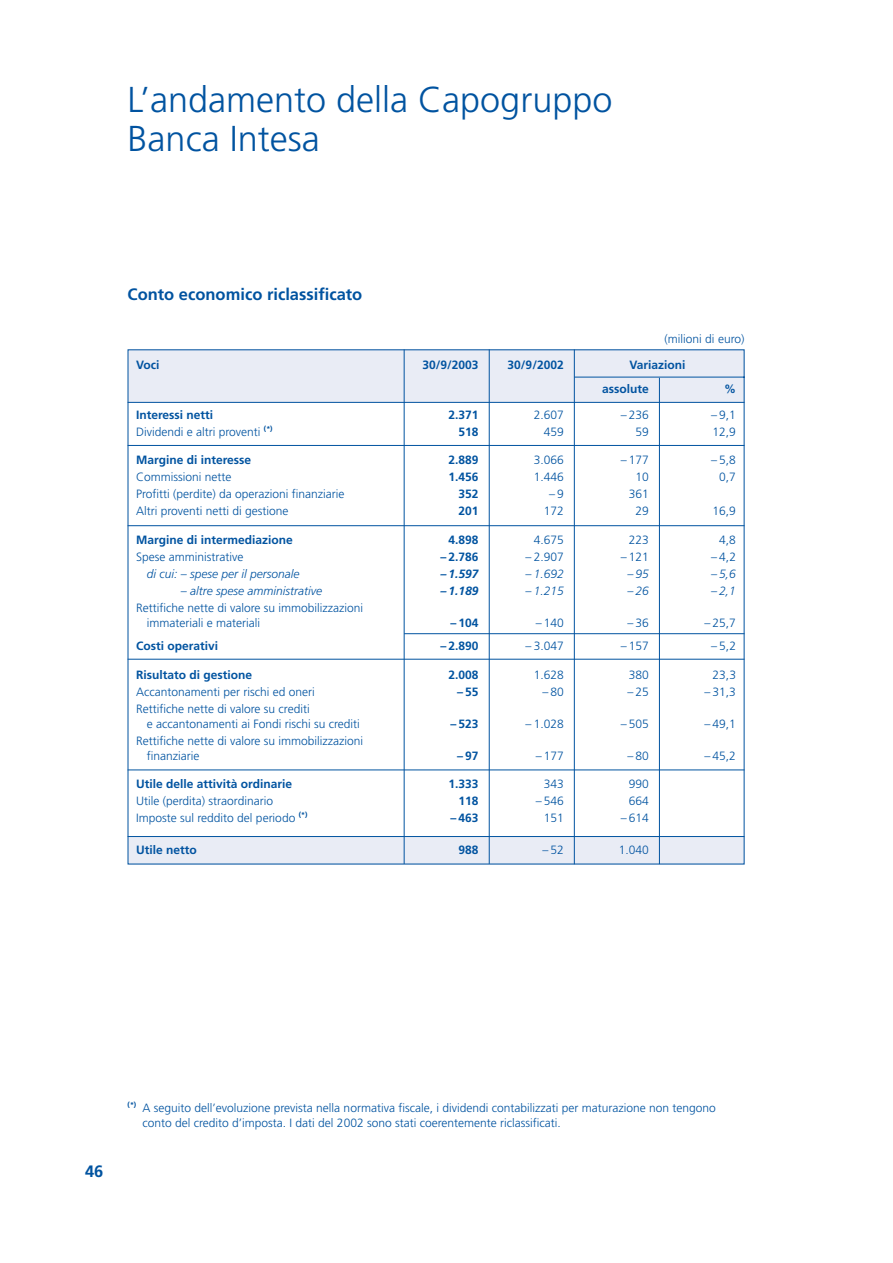
<style>
.page{position:relative;width:893px;height:1263px;background:#fff}
.page>*{position:absolute;margin:0;border:0;box-sizing:border-box;transform-origin:0 0}
.t1{font:300 36px/39px "Frutiger";color:#0153a0}
.t2{font:700 16.5px "Frutiger";color:#0153a0}
.t3{font:300 12px/15px "Frutiger";color:#0153a0}
.t4{font:700 12px/24.6px "Frutiger";color:#0153a0}
.t5{font:italic 300 12px "Frutiger";color:#0153a0}
.t6{font:italic 700 12px "Frutiger";color:#0153a0}
</style>
<div class="page">
<svg style="left:127px;top:349px;width:618px;height:516px"></svg>
<hr style="left:574px;top:349px;width:1px;height:515px;background:#0153a0">
<hr style="left:659px;top:378px;width:1px;height:486px;background:#0153a0">
<hr style="left:489px;top:349px;width:1px;height:515px;background:#0153a0">
<hr style="left:404px;top:349px;width:1px;height:515px;background:#0153a0">
<hr style="left:128px;top:402px;width:616px;height:1px;background:#0153a0">
<hr style="left:128px;top:445px;width:616px;height:1px;background:#0153a0">
<hr style="left:128px;top:525px;width:616px;height:1px;background:#0153a0">
<hr style="left:128px;top:659px;width:616px;height:1px;background:#0153a0">
<hr style="left:404px;top:633px;width:340px;height:1px;background:#0153a0">
<hr style="left:128px;top:770px;width:616px;height:1px;background:#0153a0">
<hr style="left:128px;top:836px;width:616px;height:1px;background:#0153a0">
<h1 class="t1" style="left:128px;top:83px;width:486px">L’andamento della Capogruppo<br>Banca Intesa</h1>
<h2 class="t2" style="left:128px;top:288px;width:236px">Conto economico riclassificato</h2>
<p class="t3" style="left:664px;top:332px;width:81px">(milioni di euro)</p>
<p class="t4" style="left:136px;top:353px;width:25px">Voci</p>
<p class="t4" style="left:422px;top:353px;width:58px">30/9/2003</p>
<p class="t4" style="left:507px;top:353px;width:58px">30/9/2002</p>
<p class="t4" style="left:602px;top:353px;width:85px;text-indent:27px">Variazioni assolute</p>
<p class="t4" style="left:724px;top:378px;width:13px">%</p>
<p class="t4" style="left:136px;top:403px;width:79px">Interessi netti</p>
<p class="t4" style="left:448px;top:403px;width:32px">2.371</p>
<p class="t3" style="left:533px;top:408px;width:32px">2.607</p>
<p class="t3" style="left:620px;top:408px;width:30px">– 236</p>
<p class="t3" style="left:711px;top:408px;width:26px">– 9,1</p>
<p class="t3" style="left:136px;top:425px;width:138px">Dividendi e altri proventi <sup>(*)</sup></p>
<p class="t4" style="left:458px;top:420px;width:22px">518</p>
<p class="t3" style="left:543px;top:425px;width:22px">459</p>
<p class="t3" style="left:635px;top:425px;width:15px">59</p>
<p class="t3" style="left:712px;top:425px;width:25px">12,9</p>
<p class="t4" style="left:136px;top:449px;width:117px">Margine di interesse</p>
<p class="t4" style="left:448px;top:449px;width:32px">2.889</p>
<p class="t3" style="left:533px;top:453px;width:32px">3.066</p>
<p class="t3" style="left:620px;top:453px;width:30px">– 177</p>
<p class="t3" style="left:711px;top:453px;width:26px">– 5,8</p>
<p class="t3" style="left:136px;top:470px;width:97px">Commissioni nette</p>
<p class="t4" style="left:448px;top:466px;width:32px">1.456</p>
<p class="t3" style="left:533px;top:470px;width:32px">1.446</p>
<p class="t3" style="left:635px;top:470px;width:15px">10</p>
<p class="t3" style="left:719px;top:470px;width:18px">0,7</p>
<p class="t3" style="left:136px;top:488px;width:210px">Profitti (perdite) da operazioni finanziarie</p>
<p class="t4" style="left:458px;top:483px;width:22px">352</p>
<p class="t3" style="left:549px;top:488px;width:16px">–9</p>
<p class="t3" style="left:628px;top:488px;width:22px">361</p>
<p class="t3" style="left:136px;top:505px;width:154px">Altri proventi netti di gestione</p>
<p class="t4" style="left:458px;top:500px;width:22px">201</p>
<p class="t3" style="left:543px;top:505px;width:22px">172</p>
<p class="t3" style="left:635px;top:505px;width:15px">29</p>
<p class="t3" style="left:712px;top:505px;width:25px">16,9</p>
<p class="t4" style="left:136px;top:528px;width:158px">Margine di intermediazione</p>
<p class="t4" style="left:448px;top:528px;width:32px">4.898</p>
<p class="t3" style="left:533px;top:533px;width:32px">4.675</p>
<p class="t3" style="left:628px;top:533px;width:22px">223</p>
<p class="t3" style="left:719px;top:533px;width:18px">4,8</p>
<p class="t3" style="left:136px;top:550px;width:109px">Spese amministrative</p>
<p class="t4" style="left:440px;top:545px;width:40px">– 2.786</p>
<p class="t3" style="left:525px;top:550px;width:40px">– 2.907</p>
<p class="t3" style="left:620px;top:550px;width:30px">– 121</p>
<p class="t3" style="left:711px;top:550px;width:26px">– 4,2</p>
<p class="t5" style="left:147px;top:569px;width:154px">di cui: – spese per il personale</p>
<p class="t6" style="left:440px;top:569px;width:40px">– 1.597</p>
<p class="t5" style="left:525px;top:569px;width:40px">– 1.692</p>
<p class="t5" style="left:627px;top:569px;width:23px">–95</p>
<p class="t5" style="left:711px;top:569px;width:26px">– 5,6</p>
<p class="t5" style="left:181px;top:586px;width:143px">– altre spese amministrative</p>
<p class="t6" style="left:440px;top:586px;width:40px">– 1.189</p>
<p class="t5" style="left:525px;top:586px;width:40px">– 1.215</p>
<p class="t5" style="left:627px;top:586px;width:23px">–26</p>
<p class="t5" style="left:711px;top:586px;width:26px">– 2,1</p>
<p class="t3" style="left:147px;top:601px;width:218px;text-indent:-11px">Rettifiche nette di valore su immobilizzazioni immateriali e materiali</p>
<p class="t4" style="left:450px;top:612px;width:30px">– 104</p>
<p class="t3" style="left:535px;top:616px;width:30px">– 140</p>
<p class="t3" style="left:627px;top:616px;width:23px">–36</p>
<p class="t3" style="left:704px;top:616px;width:33px">– 25,7</p>
<p class="t4" style="left:136px;top:635px;width:84px">Costi operativi</p>
<p class="t4" style="left:440px;top:635px;width:40px">– 2.890</p>
<p class="t3" style="left:525px;top:640px;width:40px">– 3.047</p>
<p class="t3" style="left:620px;top:640px;width:30px">– 157</p>
<p class="t3" style="left:711px;top:640px;width:26px">– 5,2</p>
<p class="t4" style="left:136px;top:663px;width:117px">Risultato di gestione</p>
<p class="t4" style="left:448px;top:663px;width:32px">2.008</p>
<p class="t3" style="left:533px;top:668px;width:32px">1.628</p>
<p class="t3" style="left:628px;top:668px;width:22px">380</p>
<p class="t3" style="left:712px;top:668px;width:25px">23,3</p>
<p class="t3" style="left:136px;top:685px;width:180px">Accantonamenti per rischi ed oneri</p>
<p class="t4" style="left:457px;top:680px;width:23px">–55</p>
<p class="t3" style="left:542px;top:685px;width:23px">–80</p>
<p class="t3" style="left:627px;top:685px;width:23px">–25</p>
<p class="t3" style="left:704px;top:685px;width:33px">– 31,3</p>
<p class="t3" style="left:147px;top:702px;width:215px;text-indent:-11px">Rettifiche nette di valore su crediti<br>e accantonamenti ai Fondi rischi su crediti</p>
<p class="t4" style="left:450px;top:712px;width:30px">– 523</p>
<p class="t3" style="left:525px;top:717px;width:40px">– 1.028</p>
<p class="t3" style="left:620px;top:717px;width:30px">– 505</p>
<p class="t3" style="left:704px;top:717px;width:33px">– 49,1</p>
<p class="t3" style="left:147px;top:734px;width:218px;text-indent:-11px">Rettifiche nette di valore su immobilizzazioni finanziarie</p>
<p class="t4" style="left:457px;top:744px;width:23px">–97</p>
<p class="t3" style="left:535px;top:749px;width:30px">– 177</p>
<p class="t3" style="left:627px;top:749px;width:23px">–80</p>
<p class="t3" style="left:704px;top:749px;width:33px">– 45,2</p>
<p class="t4" style="left:136px;top:773px;width:157px">Utile delle attività ordinarie</p>
<p class="t4" style="left:448px;top:773px;width:32px">1.333</p>
<p class="t3" style="left:543px;top:777px;width:22px">343</p>
<p class="t3" style="left:628px;top:777px;width:22px">990</p>
<p class="t3" style="left:136px;top:795px;width:138px">Utile (perdita) straordinario</p>
<p class="t4" style="left:458px;top:790px;width:22px">118</p>
<p class="t3" style="left:535px;top:795px;width:30px">– 546</p>
<p class="t3" style="left:628px;top:795px;width:22px">664</p>
<p class="t3" style="left:136px;top:812px;width:173px">Imposte sul reddito del periodo <sup>(*)</sup></p>
<p class="t4" style="left:450px;top:807px;width:30px">– 463</p>
<p class="t3" style="left:543px;top:812px;width:22px">151</p>
<p class="t3" style="left:620px;top:812px;width:30px">– 614</p>
<p class="t4" style="left:136px;top:839px;width:62px">Utile netto</p>
<p class="t4" style="left:458px;top:839px;width:22px">988</p>
<p class="t3" style="left:542px;top:844px;width:23px">–52</p>
<p class="t3" style="left:618px;top:844px;width:32px">1.040</p>
<h2 class="t2" style="left:85px;top:1165px;width:20px">46</h2>
<p class="t3" style="left:142px;top:1101px;width:575px;text-indent:-15px"><sup>(*)</sup> A seguito dell’evoluzione prevista nella normativa fiscale, i dividendi contabilizzati per maturazione non tengono conto del credito d’imposta. I dati del 2002 sono stati coerentemente riclassificati.</p>
</div>
